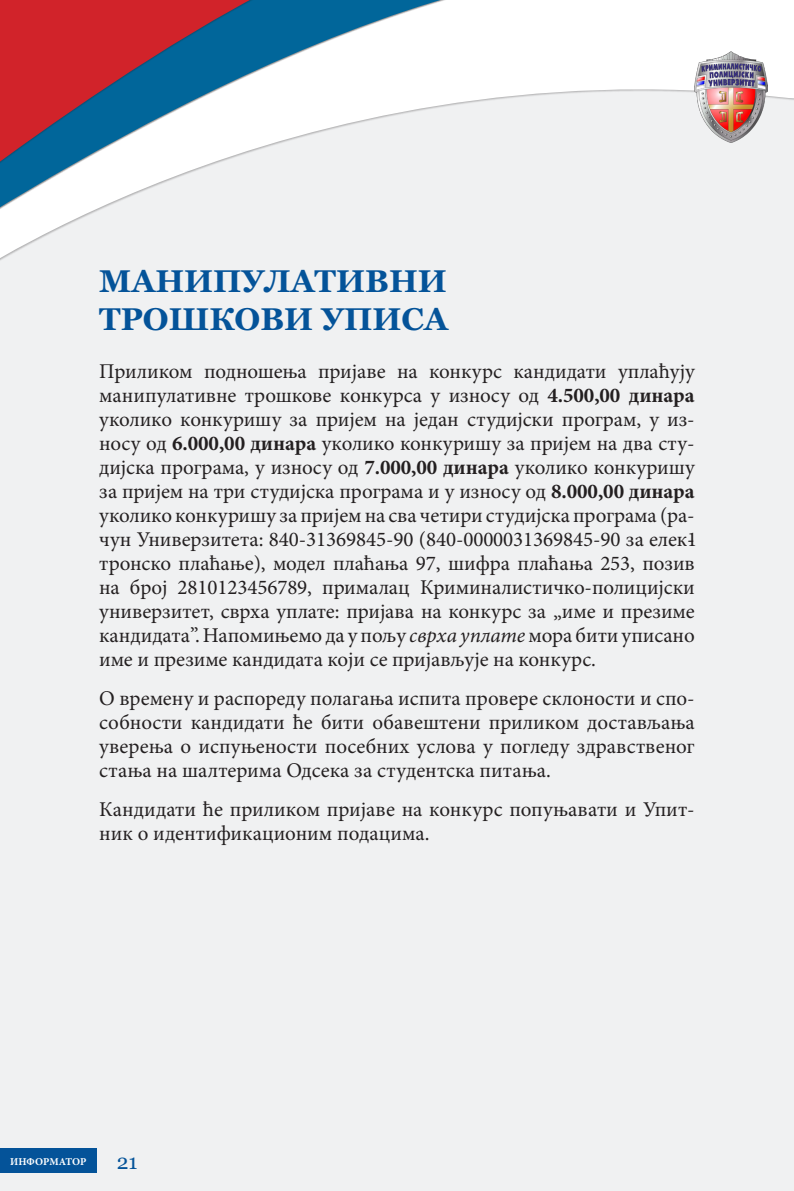
<style>
.page{position:relative;width:794px;height:1191px;background:#f0f1f2}
.page>*{position:absolute;margin:0;border:0;box-sizing:border-box;transform-origin:0 0}
.Naslov_1{font:700 31.5px/37.8px "Georgia";color:#045399}
.t1{font:21px/24px "Minion Pro";color:#231f20;text-align:justify}
.t2{font:21px "Georgia";color:#045399}
.t3{font:700 10.5px "Minion Pro";letter-spacing:-.005em;color:#fff}
.s1{font-weight:700}
.s2{font-style:italic}
</style>
<div class="page">
<div style="left:0;top:1148px;width:97px;height:25px;background:#045399"></div>
<svg style="left:0;top:0;width:794px;height:261px"></svg>
<svg style="left:0;top:0;width:605px;height:220px"></svg>
<img style="left:694px;top:51px;width:73px;height:91px">
<p class="Naslov_1" style="left:99px;top:262px;width:350px">МАНИПУЛАТИВНИ<br>ТРОШКОВИ УПИСА</p>
<p class="t1" style="left:99px;top:360px;width:597px">Приликом подношења пријаве на конкурс кандидати уплаћују манипулативне трошкове конкурса у износу од <span class="s1">4.500,00 динара </span>уколико конкуришу за пријем на један студијски програм, у из&shy;носу од <span class="s1">6.000,00 динара</span> уколико конкуришу за пријем на два сту&shy;дијска програма, у износу од <span class="s1">7.000,00 динара</span> уколико конкуришу за пријем на три студијска програма и у износу од <span class="s1">8.000,00 динара </span>уколико конкуришу за пријем на сва четири студијска програма (ра&shy;чун Универзитета: 840-31369845-90 (840-0000031369845-90 за елек&shy;тронско плаћање), модел плаћања 97, шифра плаћања 253, позив на број 2810123456789, прималац Криминалистичко-полицијски универзитет, сврха уплате: пријава на конкурс за „име и презиме кандидата”. Напомињемо да у пољу <span class="s2">сврха уплате</span> мора бити уписано име и презиме кандидата који се пријављује на конкурс.</p>
<p class="t1" style="left:99px;top:686px;width:597px">О времену и распореду полагања испита провере склоности и спо&shy;собности кандидати ће бити обавештени приликом достављања уверења о испуњености посебних услова у погледу здравственог стања на шалтерима Одсека за студентска питања.</p>
<p class="t1" style="left:99px;top:797px;width:597px">Кандидати ће приликом пријаве на конкурс попуњавати и Упит&shy;ник о идентификационим подацима.</p>
<p class="t3" style="left:10px;top:1153px;width:78px">ИНФОРМАТОР</p>
<p class="t2" style="left:117px;top:1148px;width:22px">21</p>
</div>
